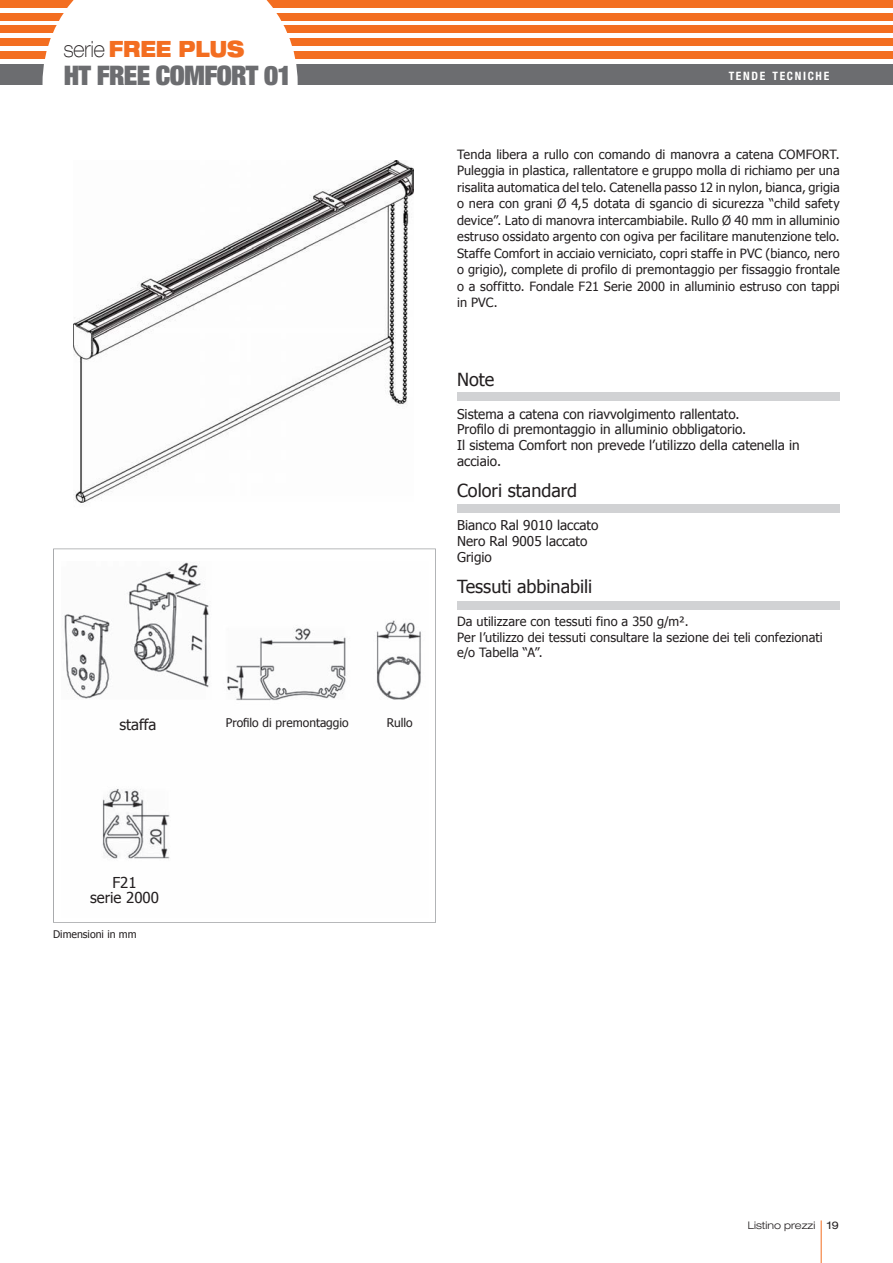
<style>
.page{position:relative;width:893px;height:1263px;background:#fff}
.page>*{position:absolute;margin:0;border:0;box-sizing:border-box;transform-origin:0 0}
.Normale{font:900 expanded 27px "Helvetica Neue";letter-spacing:-.025em;color:#6c6d70}
.Normale-2{font:900 expanded 22.5px "Helvetica Neue";color:#f36e21;scale:.8 1}
.Stile_paragrafo1{font:18px "Tahoma";color:#231f20}
.Stile_paragrafo1-2{font:15px "Tahoma";color:#231f20}
.Stile_paragrafo1-3{font:13.5px "Tahoma";color:#231f20}
.Stile_paragrafo57{font:13.5px/15.8px "Tahoma";color:#231f20}
.DESCRIZIONE{font:12.75px/16.5px "Tahoma";letter-spacing:.005em;color:#231f20;text-align:justify}
.Stile_paragrafo1-4{font:12.75px/15.8px "Tahoma";letter-spacing:.005em;color:#231f20}
.Stile_paragrafo2{font:12px "Tahoma";color:#231f20}
.Stile_paragrafo1-5{font:12px "Tahoma";color:#231f20}
.t1{font:700 condensed 11.55px "Helvetica Neue";letter-spacing:.145em;color:#fff}
.t2{font:300 expanded 10.5px "Helvetica Neue";color:#231f20}
.Stile_paragrafo16{font:10.5px "Tahoma";color:#231f20}
.s1{font-weight:100;color:#231f20}
.s2{font-weight:400}
</style>
<div class="page">
<div style="left:0;top:0;width:893px;height:7px;background:#f36e21"></div>
<div style="left:0;top:13px;width:893px;height:7px;background:#f36e21"></div>
<div style="left:0;top:26px;width:893px;height:7px;background:#f36e21"></div>
<div style="left:0;top:38px;width:893px;height:8px;background:#f36e21"></div>
<div style="left:0;top:51px;width:893px;height:8px;background:#f36e21"></div>
<div style="left:0;top:64px;width:893px;height:21px;background:#6c6d70"></div>
<div style="left:43px;top:0;width:255px;height:85px;background:#fff"></div>
<hr style="left:821px;top:1220px;width:1px;height:43px;background:#f36e21">
<svg style="left:53px;top:549px;width:383px;height:374px"></svg>
<div style="left:457px;top:505px;width:383px;height:8px;background:#d1d2d4"></div>
<div style="left:457px;top:601px;width:383px;height:9px;background:#d1d2d4"></div>
<div style="left:457px;top:393px;width:383px;height:8px;background:#d1d2d4"></div>
<img style="left:73px;top:161px;width:341px;height:342px">
<img style="left:62px;top:561px;width:366px;height:356px">
<p class="Normale-2" style="left:64px;top:34px;width:227px"><span class="s1">serie</span> FREE PLUS</p>
<p class="Normale" style="left:64px;top:58px;width:229px">HT FREE COMFORT 01</p>
<p class="Stile_paragrafo1-2" style="left:120px;top:715px;width:38px">staffa</p>
<p class="Stile_paragrafo2" style="left:226px;top:715px;width:124px">Profilo di premontaggio</p>
<p class="Stile_paragrafo1-5" style="left:387px;top:715px;width:28px">Rullo</p>
<p class="t1" style="left:729px;top:69px;width:102px">TENDE TECNICHE</p>
<p class="DESCRIZIONE" style="left:457px;top:145px;width:384px">Tenda libera a rullo con comando di manovra a catena COMFORT.<br>Puleggia in plastica, rallentatore e gruppo molla di richiamo per una risalita automatica del telo. Catenella passo 12 in nylon, bianca, grigia o nera con grani Ø 4,5 dotata di sgancio di sicurezza “child safety device”. Lato di manovra intercambiabile. Rullo Ø 40 mm in alluminio estruso ossidato argento con ogiva per facilitare manutenzione telo.<br>Staffe Comfort in acciaio verniciato, copri staffe in PVC (bianco, nero o grigio), complete di profilo di premontaggio per fissaggio frontale o a soffitto. Fondale F21 Serie 2000 in alluminio estruso con tappi in PVC.</p>
<p class="Stile_paragrafo1" style="left:457px;top:368px;width:39px">Note</p>
<p class="Stile_paragrafo1-3" style="left:457px;top:405px;width:284px">Sistema a catena con riavvolgimento rallentato.</p>
<p class="Stile_paragrafo1-3" style="left:457px;top:421px;width:291px">Profilo di premontaggio in alluminio obbligatorio.</p>
<p class="Stile_paragrafo1-3" style="left:457px;top:437px;width:344px">Il sistema Comfort non prevede l’utilizzo della catenella in</p>
<p class="Stile_paragrafo1-3" style="left:457px;top:452px;width:46px">acciaio.</p>
<p class="Stile_paragrafo1" style="left:457px;top:479px;width:121px">Colori standard</p>
<p class="Stile_paragrafo57" style="left:457px;top:517px;width:143px">Bianco Ral 9010 laccato<br>Nero Ral 9005 laccato</p>
<p class="Stile_paragrafo57" style="left:457px;top:548px;width:36px">Grigio</p>
<p class="Stile_paragrafo1" style="left:457px;top:575px;width:137px">Tessuti abbinabili</p>
<p class="Stile_paragrafo1-4" style="left:457px;top:613px;width:233px">Da utilizzare con tessuti fino a 350 g/m².</p>
<p class="Stile_paragrafo1-4" style="left:457px;top:629px;width:367px">Per l’utilizzo dei tessuti consultare la sezione dei teli confezionati e/o Tabella “A”.</p>
<p class="Stile_paragrafo1-2" style="left:112px;top:872px;width:26px">F21</p>
<p class="Stile_paragrafo1-2" style="left:90px;top:887px;width:70px">serie 2000</p>
<p class="Stile_paragrafo16" style="left:53px;top:927px;width:85px">Dimensioni in mm</p>
<p class="t2" style="left:748px;top:1218px;width:92px">Listino prezzi <span class="s2">19</span></p>
</div>
